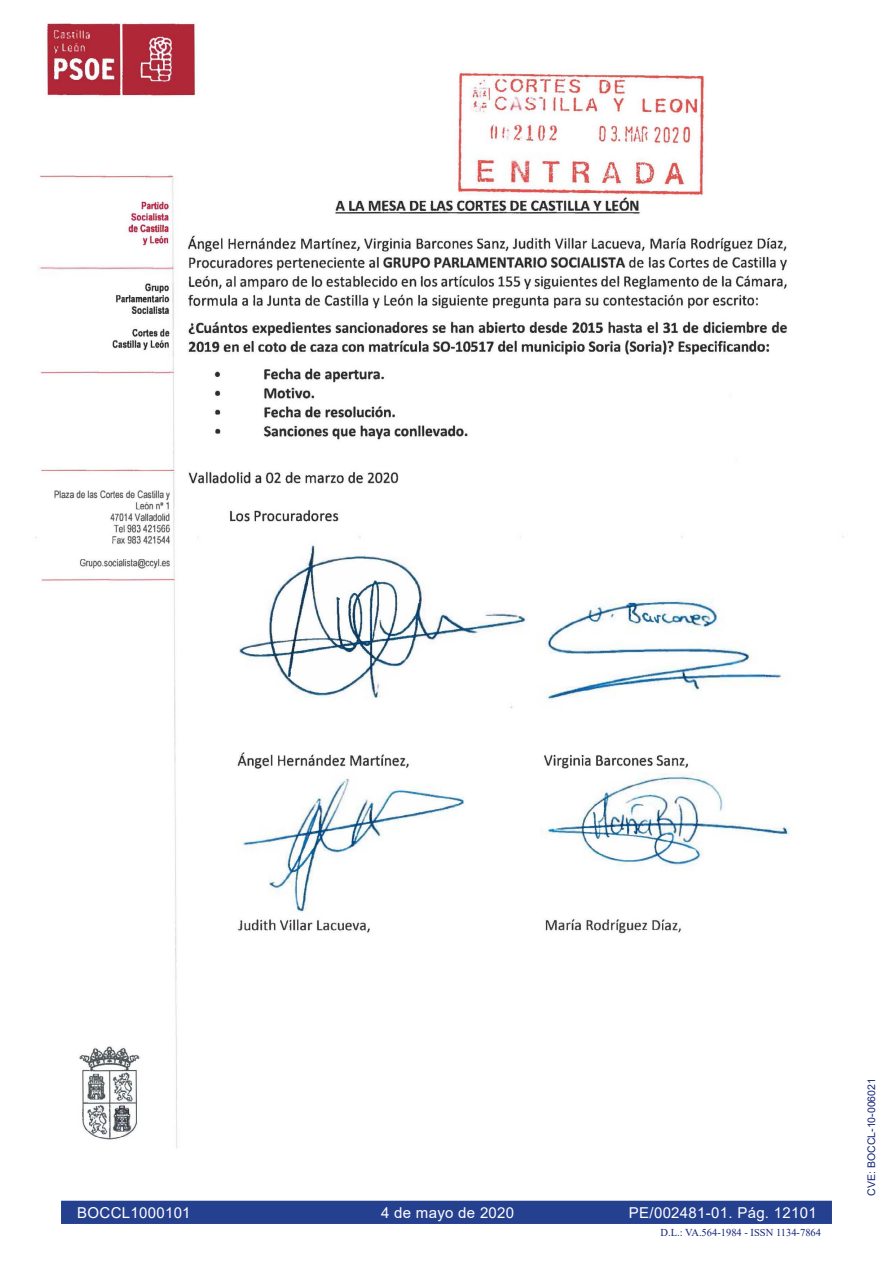
<style>
.page{position:relative;width:893px;height:1263px;background:#fff}
.page>*{position:absolute;margin:0;border:0;box-sizing:border-box;transform-origin:0 0}
.E_CVE{font:15px "Arial";letter-spacing:.02em;color:#fff}
.t1{font:10.5px "Times New Roman";color:#132477}
.t2{font:10.5px "Arial";color:#132477}
</style>
<div class="page">
<div style="left:60px;top:1200px;width:773px;height:25px;background:#25408f"></div>
<div style="left:60px;top:1199px;width:773px;height:26px;border:2px solid #fff"></div>
<img style="left:35px;top:23px;width:809px;height:1177px">
<p class="E_CVE" style="left:77px;top:1202px;width:115px">BOCCL1000101</p>
<p class="E_CVE" style="left:381px;top:1202px;width:135px">4 de mayo de 2020</p>
<p class="E_CVE" style="left:629px;top:1202px;width:189px">PE/002481-01. Pág. 12101</p>
<p class="t1" style="left:661px;top:1225px;width:162px">D.L.: VA.564-1984 - ISSN 1134-7864</p>
<p class="t2" style="left:864px;top:1195px;width:119px;rotate:-90deg">CVE: BOCCL-10-006021</p>
</div>
